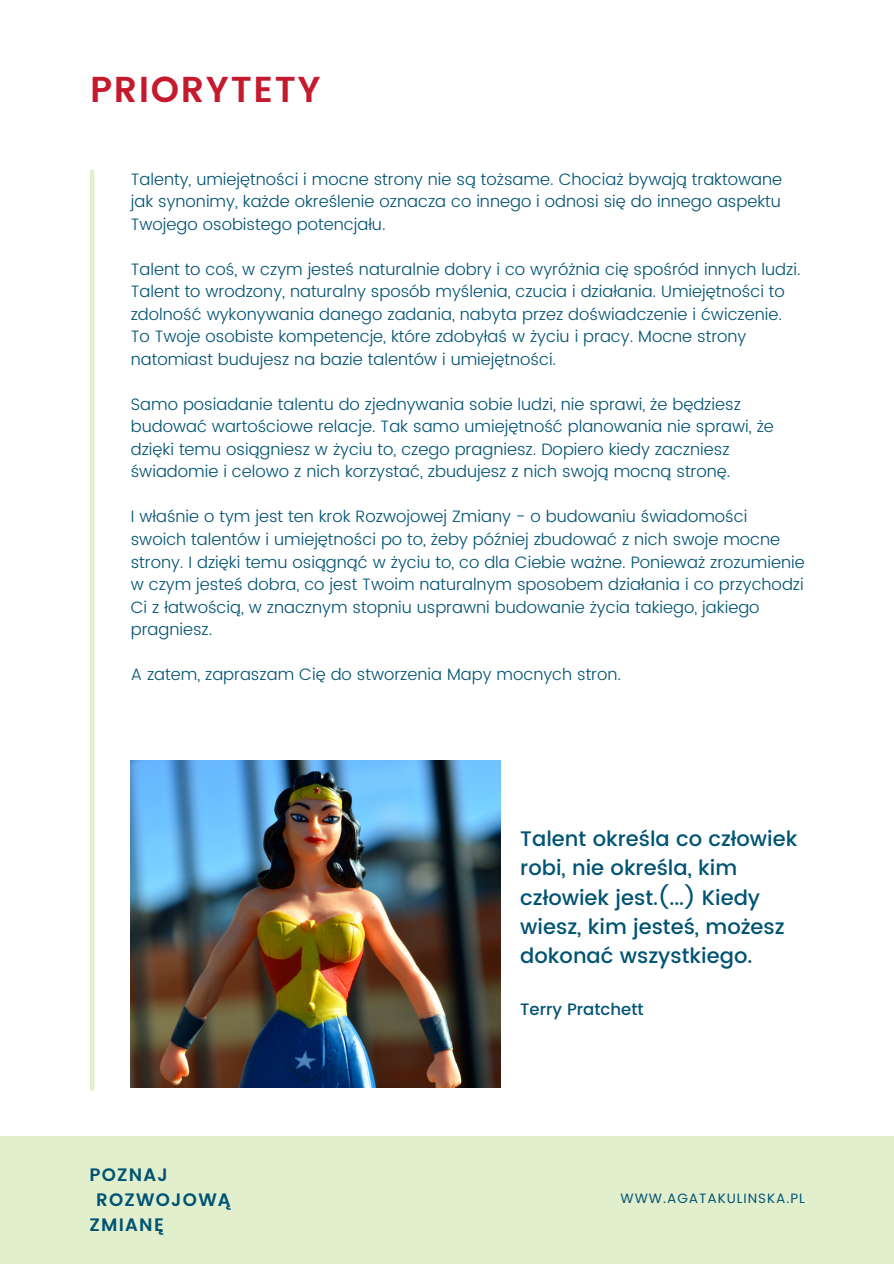
<style>
.page{position:relative;width:894px;height:1264px;background:#fff}
.page>*{position:absolute;margin:0;border:0;box-sizing:border-box;transform-origin:0 0}
.t1{font:600 36px "Poppins";letter-spacing:.045em;color:#c5192d}
.t2{font:500 21px/29.2px "Poppins";color:#015373}
.t3{font:600 18px/24.8px "Poppins";letter-spacing:.07em;color:#015373}
.t4{font:300 16.5px/22.5px "Poppins";color:#015373}
.t5{font:500 16.5px "Poppins";color:#015373}
.t6{font:13.5px "Poppins";letter-spacing:.07em;color:#015373}
</style>
<div class="page">
<div style="left:0;top:1136px;width:893px;height:127px;background:#e1efcd"></div>
<hr style="left:90px;top:170px;width:4px;height:920px;background:#e1efcd">
<img style="left:131px;top:760px;width:369px;height:327px">
<p class="t1" style="left:90px;top:69px;width:232px">PRIORYTETY</p>
<p class="t4" style="left:131px;top:167px;width:652px;text-align:justify">Talenty, umiejętności i mocne strony nie są tożsame. Chociaż bywają traktowane jak synonimy, każde określenie oznacza co innego i odnosi się do innego aspektu Twojego osobistego potencjału.</p>
<p class="t4" style="left:131px;top:258px;width:671px">Talent to coś, w czym jesteś naturalnie dobry i co wyróżnia cię spośród innych ludzi.<br>Talent to wrodzony, naturalny sposób myślenia, czucia i działania. Umiejętności to zdolność wykonywania danego zadania, nabyta przez doświadczenie i ćwiczenie.<br>To Twoje osobiste kompetencje, które zdobyłaś w życiu i pracy. Mocne strony natomiast budujesz na bazie talentów i umiejętności.</p>
<p class="t4" style="left:131px;top:393px;width:644px">Samo posiadanie talentu do zjednywania sobie ludzi, nie sprawi, że będziesz budować wartościowe relacje. Tak samo umiejętność planowania nie sprawi, że dzięki temu osiągniesz w życiu to, czego pragniesz. Dopiero kiedy zaczniesz świadomie i celowo z nich korzystać, zbudujesz z nich swoją mocną stronę.</p>
<p class="t4" style="left:131px;top:505px;width:675px">I właśnie o tym jest ten krok Rozwojowej Zmiany - o budowaniu świadomości swoich talentów i umiejętności po to, żeby później zbudować z nich swoje mocne strony. I dzięki temu osiągnąć w życiu to, co dla Ciebie ważne. Ponieważ zrozumienie w czym jesteś dobra, co jest Twoim naturalnym sposobem działania i co przychodzi Ci z łatwością, w znacznym stopniu usprawni budowanie życia takiego, jakiego pragniesz.</p>
<p class="t4" style="left:131px;top:663px;width:491px">A zatem, zapraszam Cię do stworzenia Mapy mocnych stron.</p>
<p class="t3" style="left:96px;top:1162px;width:136px;text-indent:-7px">POZNAJ<br>ROZWOJOWĄ</p>
<p class="t3" style="left:89px;top:1212px;width:76px">ZMIANĘ</p>
<p class="t2" style="left:520px;top:824px;width:278px">Talent określa co człowiek robi, nie określa, kim człowiek jest.(...) Kiedy wiesz, kim jesteś, możesz dokonać wszystkiego.</p>
<p class="t5" style="left:520px;top:999px;width:125px">Terry Pratchett</p>
<p class="t6" style="left:620px;top:1190px;width:186px">WWW.AGATAKULINSKA.PL</p>
</div>
